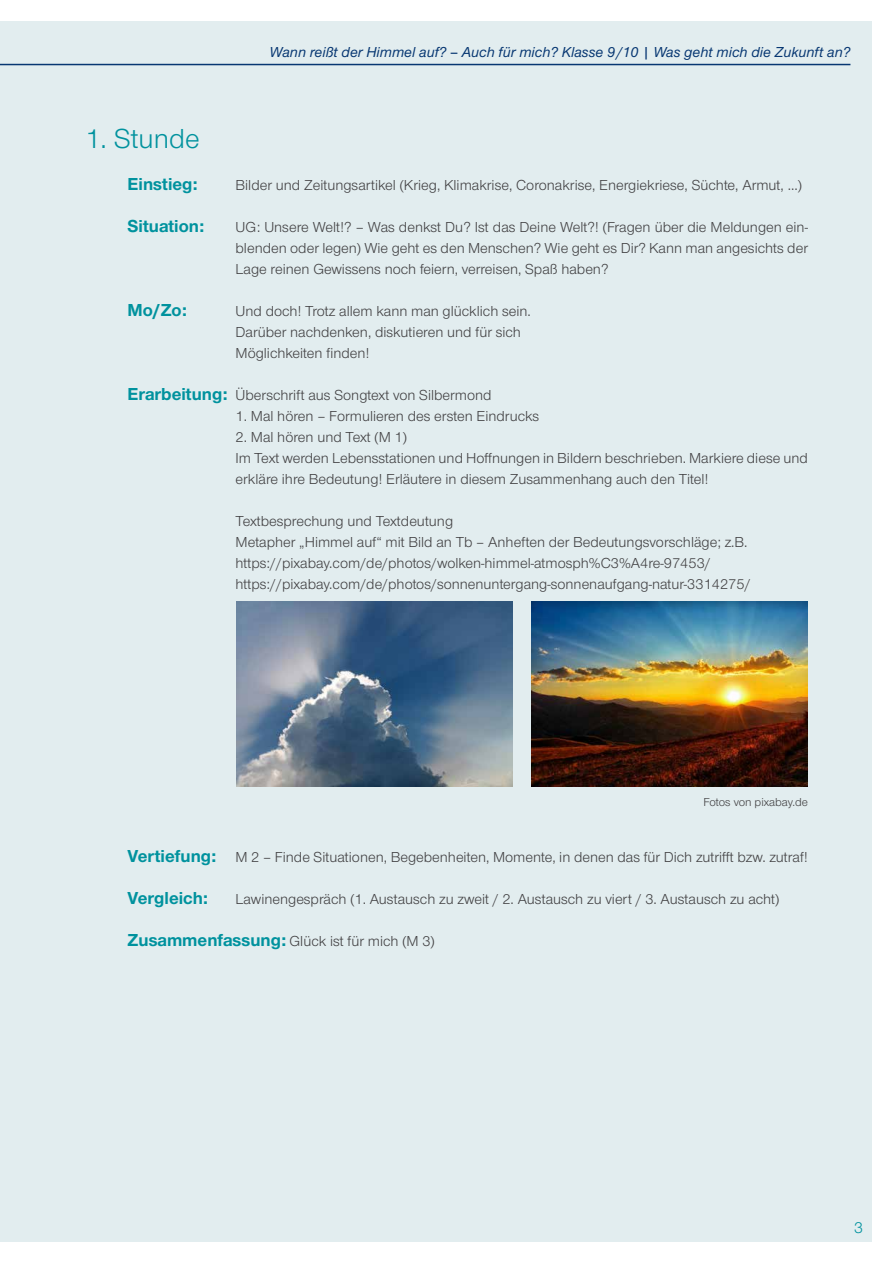
<style>
.page{position:relative;width:893px;height:1263px;background:#fff}
.page>*{position:absolute;margin:0;border:0;box-sizing:border-box;transform-origin:0 0}
.t1{font:28.5px "Nordelbica";color:#00929e}
.t2{font:700 18px "Nordelbica";color:#00929e}
.t3{font:16.5px "Nordelbica";color:#00929e}
.t4{font:15px/21px "Nordelbica";color:#414042}
.t5{font:italic 500 15px "Nordelbica";color:#073772}
.t6{font:12px "Nordelbica";color:#414042}
.s1{font-weight:700;font-size:18px;color:#00929e}
</style>
<div class="page">
<div style="left:0;top:21px;width:872px;height:1221px;background:#e2edef"></div>
<hr style="left:0;top:64px;width:850px;height:1px;background:#073772">
<img style="left:236px;top:602px;width:277px;height:184px">
<img style="left:531px;top:602px;width:277px;height:184px">
<h1 class="t1" style="left:85px;top:122px;width:116px">1. Stunde</h1>
<p class="t5" style="left:270px;top:44px;width:582px">Wann reißt der Himmel auf? – Auch für mich? Klasse 9/10 | Was geht mich die Zukunft an?</p>
<p class="t2" style="left:128px;top:173px;width:72px">Einstieg:</p>
<p class="t4" style="left:236px;top:175px;width:568px">Bilder und Zeitungsartikel (Krieg, Klimakrise, Coronakrise, Energiekriese, Süchte, Armut, …)</p>
<p class="t2" style="left:128px;top:215px;width:78px">Situation:</p>
<p class="t4" style="left:236px;top:217px;width:574px;text-align:justify">UG: Unsere Welt!? – Was denkst Du? Ist das Deine Welt?! (Fragen über die Meldungen ein&shy;blenden oder legen) Wie geht es den Menschen? Wie geht es Dir? Kann man angesichts der Lage reinen Gewissens noch feiern, verreisen, Spaß haben?</p>
<p class="t2" style="left:128px;top:299px;width:61px">Mo/Zo:</p>
<p class="t4" style="left:236px;top:301px;width:297px">Und doch! Trotz allem kann man glücklich sein.<br>Darüber nachdenken, diskutieren und für sich<br>Möglichkeiten finden!</p>
<p class="t4" style="left:128px;top:385px;width:366px"><span class="s1">Erarbeitung:</span> Überschrift aus Songtext von Silbermond</p>
<p class="t4" style="left:236px;top:406px;width:305px">1. Mal hören – Formulieren des ersten Eindrucks</p>
<p class="t4" style="left:236px;top:427px;width:574px">2. Mal hören und Text (M 1)<br>Im Text werden Lebensstationen und Hoffnungen in Bildern beschrieben. Markiere diese und erkläre ihre Bedeutung! Erläutere in diesem Zusammenhang auch den Titel!</p>
<p class="t4" style="left:236px;top:511px;width:516px">Textbesprechung und Textdeutung<br>Metapher „Himmel auf“ mit Bild an Tb – Anheften der Bedeutungsvorschläge; z.B. https://pixabay.com/de/photos/wolken-himmel-atmosph%C3%A4re-97453/ https://pixabay.com/de/photos/sonnenuntergang-sonnenaufgang-natur-3314275/</p>
<p class="t6" style="left:703px;top:795px;width:106px">Fotos von pixabay.de</p>
<p class="t4" style="left:128px;top:847px;width:682px"><span class="s1">Vertiefung:</span> M 2 – Finde Situationen, Begebenheiten, Momente, in denen das für Dich zutrifft bzw. zutraf!</p>
<p class="t2" style="left:128px;top:887px;width:82px">Vergleich:</p>
<p class="t4" style="left:236px;top:889px;width:545px">Lawinengespräch (1. Austausch zu zweit / 2. Austausch zu viert / 3. Austausch zu acht)</p>
<p class="t4" style="left:128px;top:931px;width:309px"><span class="s1">Zusammenfassung:</span> Glück ist für mich (M 3)</p>
<p class="t3" style="left:854px;top:1218px;width:11px">3</p>
</div>
